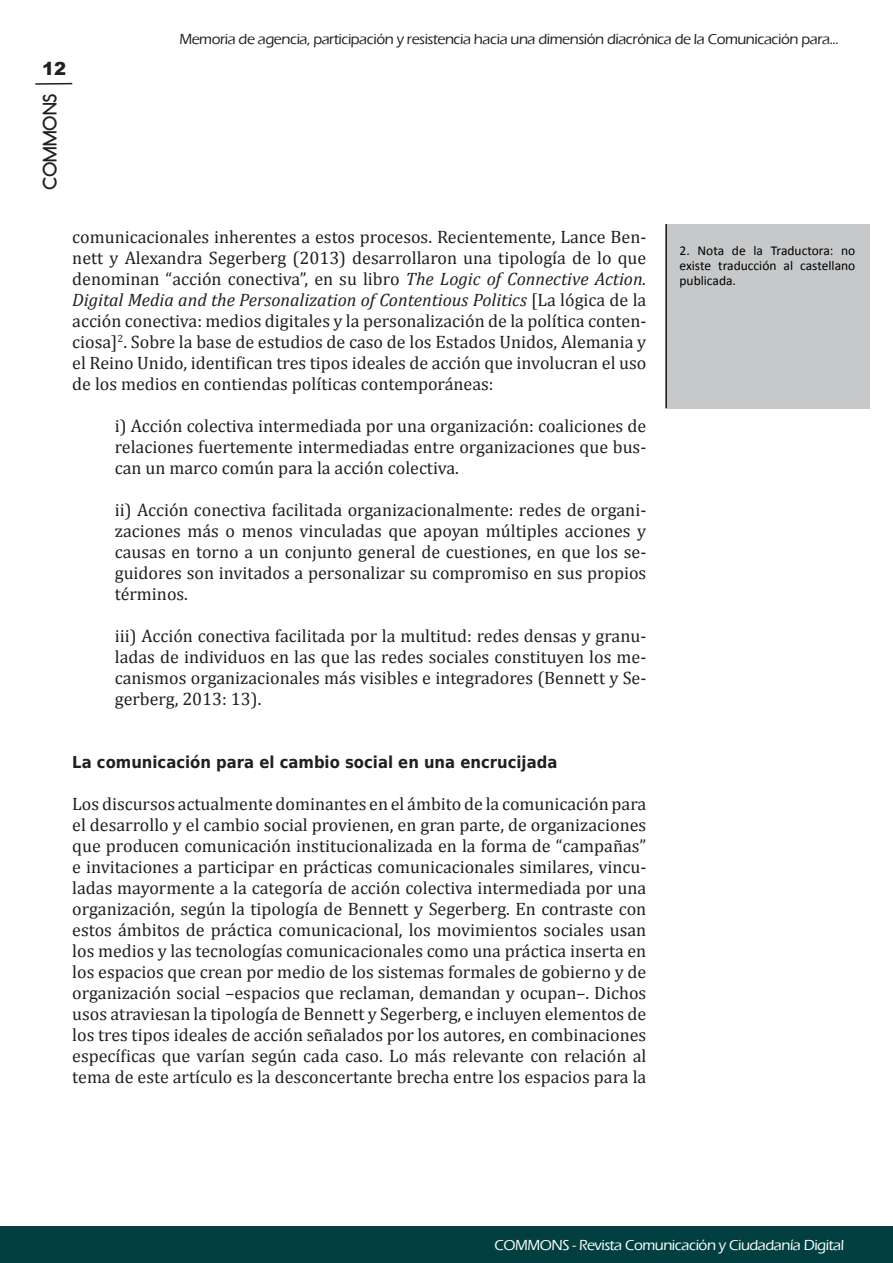
<style>
.page{position:relative;width:893px;height:1263px;background:#fff}
.page>*{position:absolute;margin:0;border:0;box-sizing:border-box;transform-origin:0 0}
.CUERPO{font:18px/21px "Cambria";color:#231f20;text-align:justify}
.t1{font:700 18px "Comfortaa";color:#231f20}
.t2{font:900 18px "Arial";color:#231f20}
.CUERPO-2{font:700 16.5px "DejaVu Sans Condensed";color:#231f20}
.t3{font:500 15px "Eras ITC";letter-spacing:-.03em;color:#231f20}
.t4{font:500 15px "Eras ITC";letter-spacing:-.03em;color:#fff}
.NOTA_PIE_DE_PAGINA{font:13.5px/14.9px "Calibri";color:#000;text-align:justify}
.s1{font-style:italic}
</style>
<div class="page">
<div style="left:0;top:1227px;width:893px;height:36px;background:#023f40"></div>
<hr style="left:35px;top:83px;width:37px;height:2px;background:#231f20">
<div style="left:665px;top:224px;width:205px;height:184px;background:#c7c8ca"></div>
<hr style="left:665px;top:224px;width:2px;height:184px;background:#231f20">
<p class="t2" style="left:42px;top:56px;width:26px">12</p>
<p class="t1" style="left:39px;top:190px;width:98px;rotate:-90deg">COMMONS</p>
<p class="t3" style="left:179px;top:31px;width:661px">Memoria de agencia, participación y resistencia hacia una dimensión diacrónica de la Comunicación para...</p>
<p class="CUERPO" style="left:72px;top:226px;width:576px">comunicacionales inherentes a estos procesos. Recientemente, Lance Ben&shy;nett y Alexandra Segerberg (2013) desarrollaron una tipología de lo que denominan “acción conectiva”, en su libro <span class="s1">The Logic of Connective Action.<br>Digital Media and the Personalization of Contentious Politics</span> [La lógica de la acción conectiva: medios digitales y la personalización de la política conten&shy;ciosa]<sup>2</sup>. Sobre la base de estudios de caso de los Estados Unidos, Alemania y el Reino Unido, identifican tres tipos ideales de acción que involucran el uso de los medios en contiendas políticas contemporáneas:</p>
<p class="CUERPO" style="left:115px;top:415px;width:533px">i) Acción colectiva intermediada por una organización: coaliciones de relaciones fuertemente intermediadas entre organizaciones que bus&shy;can un marco común para la acción colectiva.</p>
<p class="CUERPO" style="left:115px;top:499px;width:533px">ii) Acción conectiva facilitada organizacionalmente: redes de organi&shy;zaciones más o menos vinculadas que apoyan múltiples acciones y causas en torno a un conjunto general de cuestiones, en que los se&shy;guidores son invitados a personalizar su compromiso en sus propios términos.</p>
<p class="CUERPO" style="left:115px;top:625px;width:533px">iii) Acción conectiva facilitada por la multitud: redes densas y granu&shy;ladas de individuos en las que las redes sociales constituyen los me&shy;canismos organizacionales más visibles e integradores (Bennett y Se&shy;gerberg, 2013: 13).</p>
<p class="CUERPO-2" style="left:72px;top:749px;width:487px">La comunicación para el cambio social en una encrucijada</p>
<p class="CUERPO" style="left:72px;top:793px;width:576px">Los discursos actualmente dominantes en el ámbito de la comunicación para el desarrollo y el cambio social provienen, en gran parte, de organizaciones que producen comunicación institucionalizada en la forma de “campañas” e invitaciones a participar en prácticas comunicacionales similares, vincu&shy;ladas mayormente a la categoría de acción colectiva intermediada por una organización, según la tipología de Bennett y Segerberg. En contraste con estos ámbitos de práctica comunicacional, los movimientos sociales usan los medios y las tecnologías comunicacionales como una práctica inserta en los espacios que crean por medio de los sistemas formales de gobierno y de organización social –espacios que reclaman, demandan y ocupan–. Dichos usos atraviesan la tipología de Bennett y Segerberg, e incluyen elementos de los tres tipos ideales de acción señalados por los autores, en combinaciones específicas que varían según cada caso. Lo más relevante con relación al tema de este artículo es la desconcertante brecha entre los espacios para la</p>
<p class="NOTA_PIE_DE_PAGINA" style="left:679px;top:243px;width:177px">2. Nota de la Traductora: no existe traducción al castellano publicada.</p>
<p class="t4" style="left:495px;top:1237px;width:351px">COMMONS - Revista Comunicación y Ciudadanía Digital</p>
</div>
